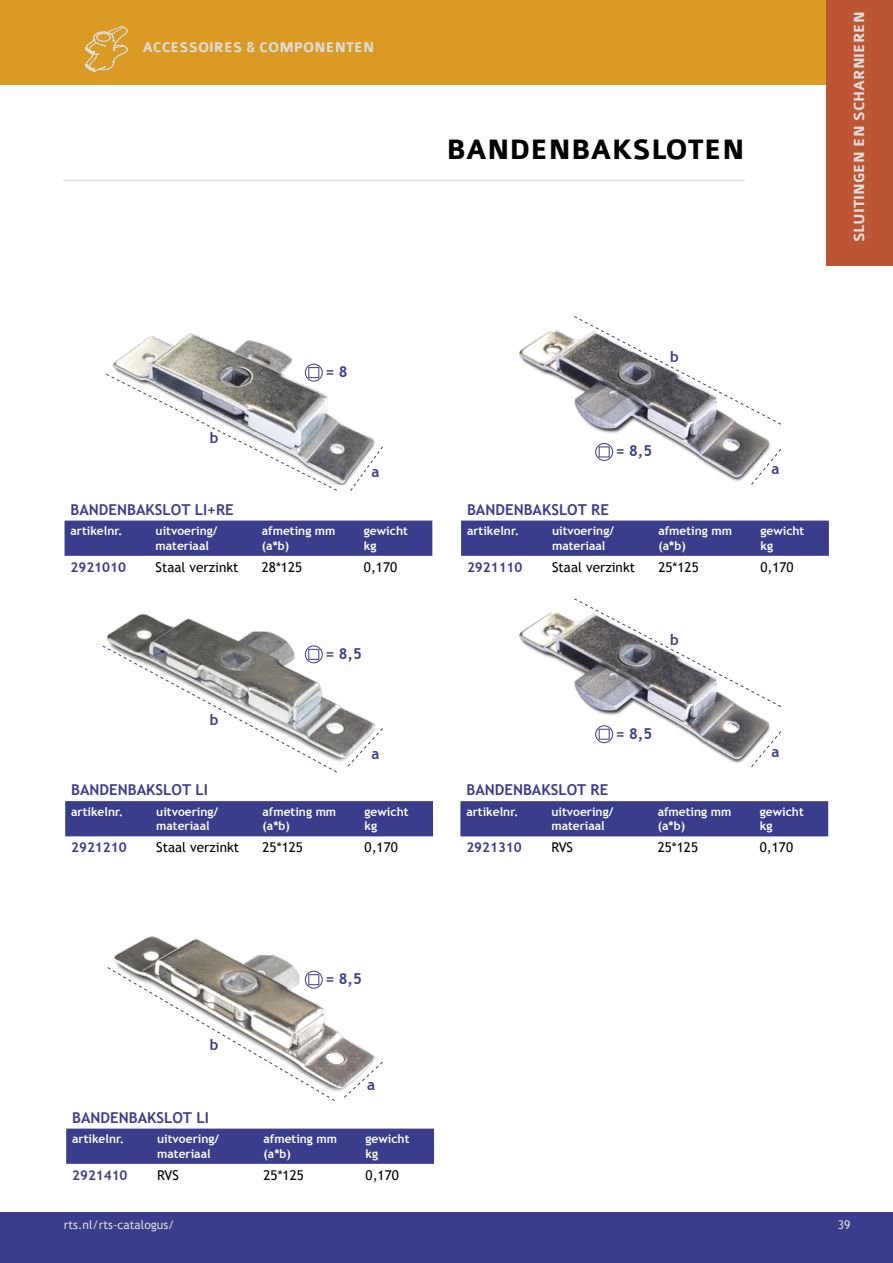
<style>
.page{position:relative;width:893px;height:1263px;background:#fff}
.page>*{position:absolute;margin:0;border:0;box-sizing:border-box;transform-origin:0 0}
.t1{font:700 30px "Colaborate";color:#000}
.t2{font:700 15.75px "Colaborate";color:#dbdddc}
.t3{font:700 15px "Trebuchet MS";color:#3a3d8c}
.t4{font:700 15px "Colaborate";color:#dbdddc}
.t5{font:13.5px "Trebuchet MS";color:#000}
.t6{font:700 13.5px "Trebuchet MS";color:#3a3d8c}
.t7{font:700 12px/14.4px "Trebuchet MS";color:#fff}
.t8{font:12px "Trebuchet MS";color:#dbdddc}
</style>
<div class="page">
<div style="left:0;top:1212px;width:893px;height:51px;background:#3a3d8c"></div>
<div style="left:0;top:0;width:893px;height:85px;background:#da9a23"></div>
<svg style="left:86px;top:26px;width:42px;height:46px"></svg>
<img style="left:112px;top:333px;width:263px;height:152px">
<img style="left:106px;top:614px;width:270px;height:148px">
<img style="left:113px;top:936px;width:263px;height:156px">
<img style="left:519px;top:612px;width:252px;height:151px">
<img style="left:519px;top:330px;width:252px;height:151px">
<div style="left:65px;top:521px;width:367px;height:35px;background:#3a3d8c"></div>
<div style="left:65px;top:801px;width:368px;height:35px;background:#3a3d8c"></div>
<div style="left:461px;top:521px;width:368px;height:35px;background:#3a3d8c"></div>
<div style="left:460px;top:801px;width:368px;height:35px;background:#3a3d8c"></div>
<div style="left:66px;top:1128px;width:368px;height:36px;background:#3a3d8c"></div>
<div style="left:826px;top:0;width:67px;height:265px;background:#bd5534"></div>
<hr style="left:63px;top:180px;width:682px;height:1px;background:#dbdddc">
<div style="left:305px;top:364px;width:17px;height:17px;border:1px solid #3a3d8c;border-radius:50%"></div>
<div style="left:309px;top:367px;width:10px;height:11px;border:1px solid #3a3d8c"></div>
<div style="left:595px;top:725px;width:18px;height:18px;border:1px solid #3a3d8c;border-radius:50%"></div>
<div style="left:599px;top:729px;width:10px;height:10px;border:1px solid #3a3d8c"></div>
<div style="left:595px;top:443px;width:18px;height:18px;border:1px solid #3a3d8c;border-radius:50%"></div>
<svg style="left:106px;top:373px;width:232px;height:118px"></svg>
<svg style="left:102px;top:645px;width:236px;height:128px"></svg>
<svg style="left:107px;top:966px;width:229px;height:135px"></svg>
<svg style="left:350px;top:446px;width:33px;height:45px"></svg>
<svg style="left:347px;top:727px;width:36px;height:40px"></svg>
<svg style="left:343px;top:1061px;width:40px;height:37px"></svg>
<svg style="left:573px;top:598px;width:208px;height:109px"></svg>
<svg style="left:573px;top:316px;width:208px;height:109px"></svg>
<svg style="left:750px;top:730px;width:32px;height:37px"></svg>
<svg style="left:750px;top:448px;width:32px;height:37px"></svg>
<p class="t4" style="left:142px;top:39px;width:233px">ACCESSOIRES &amp; COMPONENTEN</p>
<h1 class="t1" style="left:446px;top:134px;width:300px">BANDENBAKSLOTEN</h1>
<p class="t3" style="left:210px;top:429px;width:10px">b</p>
<p class="t3" style="left:325px;top:362px;width:24px">= 8</p>
<p class="t3" style="left:371px;top:462px;width:9px">a</p>
<p class="t3" style="left:71px;top:500px;width:165px">BANDENBAKSLOT LI+RE</p>
<p class="t7" style="left:71px;top:524px;width:54px">artikelnr.</p>
<p class="t7" style="left:156px;top:524px;width:63px">uitvoering/ materiaal</p>
<p class="t7" style="left:262px;top:524px;width:75px">afmeting mm (a*b)</p>
<p class="t7" style="left:364px;top:524px;width:45px">gewicht kg</p>
<p class="t6" style="left:71px;top:558px;width:57px">2921010</p>
<p class="t5" style="left:156px;top:559px;width:85px">Staal verzinkt</p>
<p class="t5" style="left:262px;top:559px;width:42px">28*125</p>
<p class="t5" style="left:364px;top:559px;width:35px">0,170</p>
<p class="t3" style="left:210px;top:710px;width:10px">b</p>
<p class="t3" style="left:325px;top:644px;width:38px">= 8,5</p>
<p class="t3" style="left:371px;top:744px;width:9px">a</p>
<p class="t3" style="left:71px;top:780px;width:138px">BANDENBAKSLOT LI</p>
<p class="t7" style="left:71px;top:804px;width:54px">artikelnr.</p>
<p class="t7" style="left:156px;top:804px;width:63px">uitvoering/ materiaal</p>
<p class="t7" style="left:263px;top:804px;width:75px">afmeting mm (a*b)</p>
<p class="t7" style="left:365px;top:804px;width:45px">gewicht kg</p>
<p class="t6" style="left:71px;top:839px;width:57px">2921210</p>
<p class="t5" style="left:156px;top:839px;width:85px">Staal verzinkt</p>
<p class="t5" style="left:263px;top:839px;width:42px">25*125</p>
<p class="t5" style="left:365px;top:839px;width:35px">0,170</p>
<p class="t3" style="left:210px;top:1036px;width:10px">b</p>
<p class="t3" style="left:325px;top:969px;width:38px">= 8,5</p>
<p class="t3" style="left:367px;top:1076px;width:9px">a</p>
<p class="t3" style="left:72px;top:1108px;width:138px">BANDENBAKSLOT LI</p>
<p class="t7" style="left:72px;top:1132px;width:54px">artikelnr.</p>
<p class="t7" style="left:157px;top:1132px;width:63px">uitvoering/ materiaal</p>
<p class="t7" style="left:264px;top:1132px;width:75px">afmeting mm (a*b)</p>
<p class="t7" style="left:366px;top:1132px;width:45px">gewicht kg</p>
<p class="t6" style="left:72px;top:1166px;width:57px">2921410</p>
<p class="t5" style="left:157px;top:1167px;width:23px">RVS</p>
<p class="t5" style="left:264px;top:1167px;width:42px">25*125</p>
<p class="t5" style="left:366px;top:1167px;width:35px">0,170</p>
<p class="t3" style="left:670px;top:348px;width:10px">b</p>
<p class="t3" style="left:616px;top:442px;width:38px">= 8,5</p>
<p class="t3" style="left:772px;top:459px;width:9px">a</p>
<p class="t3" style="left:467px;top:500px;width:143px">BANDENBAKSLOT RE</p>
<p class="t7" style="left:467px;top:524px;width:54px">artikelnr.</p>
<p class="t7" style="left:552px;top:524px;width:63px">uitvoering/ materiaal</p>
<p class="t7" style="left:658px;top:524px;width:75px">afmeting mm (a*b)</p>
<p class="t7" style="left:760px;top:524px;width:45px">gewicht kg</p>
<p class="t6" style="left:467px;top:558px;width:57px">2921110</p>
<p class="t5" style="left:552px;top:559px;width:85px">Staal verzinkt</p>
<p class="t5" style="left:658px;top:559px;width:42px">25*125</p>
<p class="t5" style="left:760px;top:559px;width:35px">0,170</p>
<p class="t3" style="left:670px;top:630px;width:10px">b</p>
<p class="t3" style="left:616px;top:724px;width:38px">= 8,5</p>
<p class="t3" style="left:772px;top:742px;width:9px">a</p>
<p class="t3" style="left:466px;top:780px;width:143px">BANDENBAKSLOT RE</p>
<p class="t7" style="left:466px;top:804px;width:54px">artikelnr.</p>
<p class="t7" style="left:551px;top:804px;width:63px">uitvoering/ materiaal</p>
<p class="t7" style="left:658px;top:804px;width:75px">afmeting mm (a*b)</p>
<p class="t7" style="left:760px;top:804px;width:45px">gewicht kg</p>
<p class="t6" style="left:466px;top:839px;width:57px">2921310</p>
<p class="t5" style="left:551px;top:840px;width:23px">RVS</p>
<p class="t5" style="left:658px;top:840px;width:42px">25*125</p>
<p class="t5" style="left:760px;top:840px;width:35px">0,170</p>
<h2 class="t2" style="left:851px;top:242px;width:232px;rotate:-90deg">SLUITINGEN EN SCHARNIEREN</h2>
<p class="t8" style="left:64px;top:1218px;width:112px">rts.nl/rts-catalogus/</p>
<p class="t8" style="left:838px;top:1218px;width:14px">39</p>
</div>
